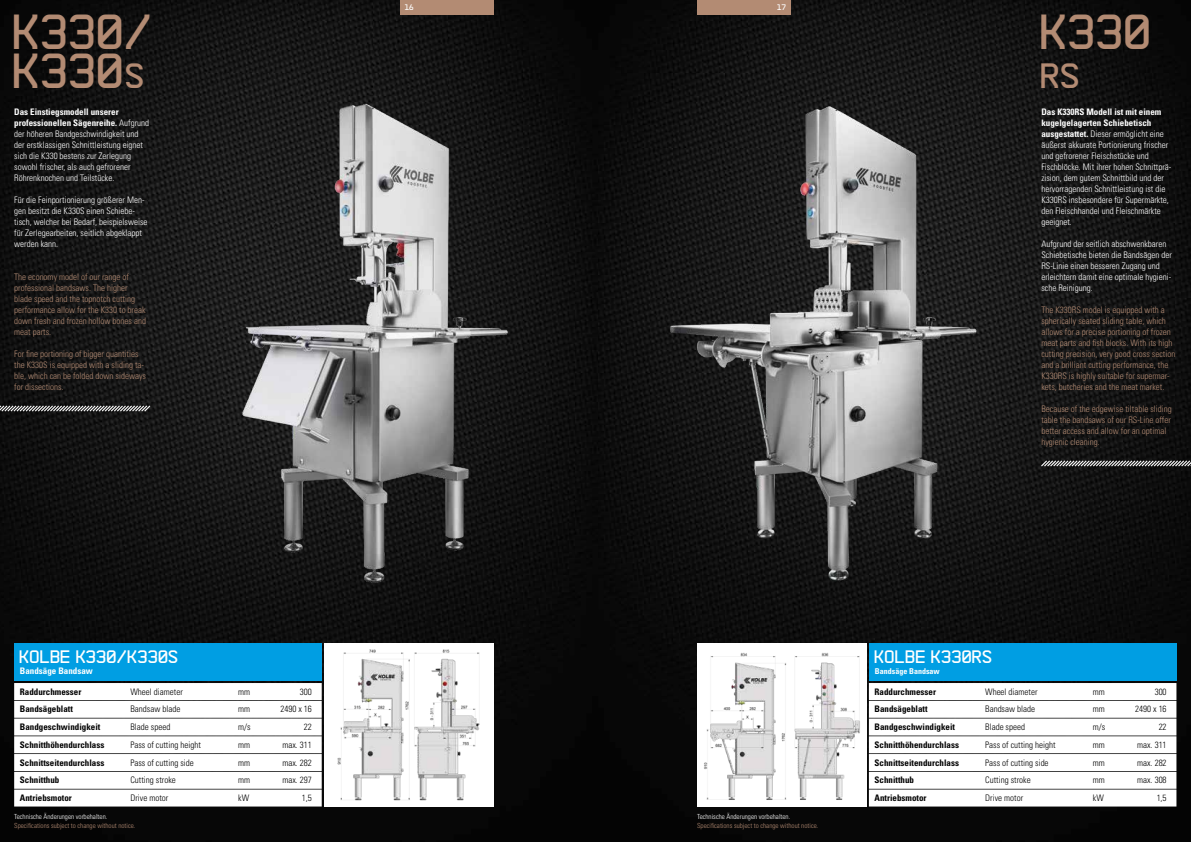
<style>
.page{position:relative;width:1191px;height:842px;background:#fff}
.page>*{position:absolute;margin:0;border:0;box-sizing:border-box;transform-origin:0 0}
.t1{font:49px/39px "NB55 MS";color:#b38b73}
.t2{font:35px "NB55 MS";color:#b38b73}
.t3{font:18px "NB55 MS";color:#fff}
.t4{font:300 condensed 9px/11px "Univers";color:#fff}
.t5{font:300 condensed 9px/11px "Univers";color:#b38b73}
.t6{font:300 condensed 9px "Univers";color:#000}
.t7{font:700 condensed 9px "Univers";color:#000}
.t8{font:700 condensed 9px "Univers";color:#fff}
.t9{font:700 condensed 8px "Univers";color:#fff}
.t10{font:8px "NB55 MS";color:#fff}
.t11{font:300 condensed 7px "Univers";color:#b38b73}
.t12{font:300 condensed 7px "Univers";color:#fff}
.s1{font-size:35px}
.s2{font-weight:700}
</style>
<div class="page">
<img style="left:0;top:0;width:1191px;height:842px">
<div style="left:14px;top:643px;width:308px;height:37px;background:#009ee3"></div>
<img style="left:240px;top:83px;width:269px;height:516px">
<div style="left:14px;top:683px;width:308px;height:17px;background:#fff"></div>
<div style="left:14px;top:701px;width:308px;height:17px;background:#fff"></div>
<div style="left:14px;top:718px;width:308px;height:17px;background:#fff"></div>
<div style="left:14px;top:736px;width:308px;height:17px;background:#fff"></div>
<div style="left:14px;top:754px;width:308px;height:17px;background:#fff"></div>
<div style="left:14px;top:772px;width:308px;height:17px;background:#fff"></div>
<div style="left:14px;top:789px;width:308px;height:17px;background:#fff"></div>
<div style="left:400px;top:0;width:94px;height:14px;background:#b38b73"></div>
<img style="left:325px;top:643px;width:169px;height:163px">
<img style="left:652px;top:76px;width:343px;height:513px">
<div style="left:869px;top:643px;width:307px;height:37px;background:#009ee3"></div>
<div style="left:869px;top:683px;width:307px;height:17px;background:#fff"></div>
<div style="left:869px;top:701px;width:307px;height:17px;background:#fff"></div>
<div style="left:869px;top:718px;width:307px;height:17px;background:#fff"></div>
<div style="left:869px;top:736px;width:307px;height:17px;background:#fff"></div>
<div style="left:869px;top:754px;width:307px;height:17px;background:#fff"></div>
<div style="left:869px;top:772px;width:307px;height:17px;background:#fff"></div>
<div style="left:869px;top:789px;width:307px;height:17px;background:#fff"></div>
<img style="left:697px;top:643px;width:169px;height:163px">
<svg style="left:0;top:404px;width:151px;height:9px"></svg>
<svg style="left:1039px;top:459px;width:152px;height:9px"></svg>
<div style="left:697px;top:0;width:93px;height:14px;background:#b38b73"></div>
<h1 class="t1" style="left:14px;top:10px;width:142px">K330/<br>K330<span class="s1">S</span></h1>
<p class="t4" style="left:14px;top:106px;width:136px"><span class="s2">Das Einstiegsmodell unserer professionellen Sägenreihe.</span> Aufgrund der höheren Bandgeschwindigkeit und der erstklassigen Schnittleistung eignet sich die K330 bestens zur Zerlegung sowohl frischer, als auch gefrorener Röhrenknochen und Teilstücke.</p>
<p class="t4" style="left:14px;top:194px;width:135px">Für die Feinportionierung größerer Men&shy;gen besitzt die K330S einen Schiebe&shy;tisch, welcher bei Bedarf, beispielsweise für Zerlegearbeiten, seitlich abgeklappt werden kann.</p>
<p class="t5" style="left:14px;top:271px;width:133px">The economy model of our range of professional bandsaws. The higher blade speed and the topnotch cutting performance allow for the K330 to break down fresh and frozen hollow bones and meat parts.</p>
<p class="t5" style="left:14px;top:348px;width:133px">For fine portioning of bigger quantities the K330S is equipped with a sliding ta&shy;ble, which can be folded down sideways for dissections.</p>
<p class="t10" style="left:405px;top:2px;width:11px">16</p>
<h3 class="t3" style="left:20px;top:646px;width:161px">KOLBE K330/K330S</h3>
<p class="t8" style="left:20px;top:665px;width:74px">Bandsäge Bandsaw</p>
<p class="t7" style="left:20px;top:686px;width:63px">Raddurchmesser</p>
<p class="t6" style="left:130px;top:686px;width:54px">Wheel diameter</p>
<p class="t6" style="left:238px;top:686px;width:14px">mm</p>
<p class="t6" style="left:300px;top:686px;width:13px">300</p>
<p class="t7" style="left:20px;top:704px;width:55px">Bandsägeblatt</p>
<p class="t6" style="left:130px;top:704px;width:51px">Bandsaw blade</p>
<p class="t6" style="left:238px;top:704px;width:14px">mm</p>
<p class="t6" style="left:280px;top:704px;width:33px">2490 x 16</p>
<p class="t7" style="left:20px;top:721px;width:82px">Bandgeschwindigkeit</p>
<p class="t6" style="left:130px;top:721px;width:41px">Blade speed</p>
<p class="t6" style="left:238px;top:721px;width:14px">m/s</p>
<p class="t6" style="left:304px;top:721px;width:9px">22</p>
<p class="t7" style="left:20px;top:739px;width:86px">Schnitthöhendurchlass</p>
<p class="t6" style="left:130px;top:739px;width:72px">Pass of cutting height</p>
<p class="t6" style="left:238px;top:739px;width:14px">mm</p>
<p class="t6" style="left:282px;top:739px;width:31px">max. 311</p>
<p class="t7" style="left:20px;top:757px;width:86px">Schnittseitendurchlass</p>
<p class="t6" style="left:130px;top:757px;width:65px">Pass of cutting side</p>
<p class="t6" style="left:238px;top:757px;width:14px">mm</p>
<p class="t6" style="left:282px;top:757px;width:31px">max. 282</p>
<p class="t7" style="left:20px;top:775px;width:41px">Schnitthub</p>
<p class="t6" style="left:130px;top:775px;width:47px">Cutting stroke</p>
<p class="t6" style="left:238px;top:775px;width:14px">mm</p>
<p class="t6" style="left:282px;top:775px;width:31px">max. 297</p>
<p class="t7" style="left:20px;top:792px;width:53px">Antriebsmotor</p>
<p class="t6" style="left:130px;top:792px;width:39px">Drive motor</p>
<p class="t6" style="left:238px;top:792px;width:12px">kW</p>
<p class="t6" style="left:302px;top:792px;width:11px">1,5</p>
<p class="t12" style="left:14px;top:812px;width:95px">Technische Änderungen vorbehalten.</p>
<p class="t11" style="left:14px;top:821px;width:123px">Specifications subject to change without notice.</p>
<p class="t10" style="left:777px;top:2px;width:11px">17</p>
<h1 class="t1" style="left:1041px;top:10px;width:113px">K330</h1>
<h2 class="t2" style="left:1041px;top:55px;width:42px">RS</h2>
<p class="t4" style="left:1041px;top:106px;width:131px"><span class="s2">Das K330RS Modell ist mit einem kugelgelagerten Schiebetisch ausgestattet.</span> Dieser ermöglicht eine äußerst akkurate Portionierung frischer und gefrorener Fleischstücke und Fischblöcke. Mit ihrer hohen Schnittprä&shy;zision, dem gutem Schnittbild und der hervorragenden Schnittleistung ist die K330RS insbesondere für Supermärkte, den Fleischhandel und Fleischmärkte geeignet.</p>
<p class="t4" style="left:1041px;top:238px;width:132px">Aufgrund der seitlich abschwenkbaren Schiebetische bieten die Bandsägen der RS-Linie einen besseren Zugang und erleichtern damit eine optimale hygieni&shy;sche Reinigung.</p>
<p class="t5" style="left:1041px;top:304px;width:135px">The K330RS model is equipped with a spherically seated sliding table, which allows for a precise portioning of frozen meat parts and fish blocks. With its high cutting precision, very good cross section and a brilliant cutting performance, the K330RS is highly suitable for supermar&shy;kets, butcheries and the meat market.</p>
<p class="t5" style="left:1041px;top:403px;width:132px">Because of the edgewise tiltable sliding table the bandsaws of our RS-Line offer better access and allow for an optimal hygienic cleaning.</p>
<p class="t12" style="left:697px;top:812px;width:95px">Technische Änderungen vorbehalten.</p>
<p class="t11" style="left:697px;top:821px;width:123px">Specifications subject to change without notice.</p>
<h3 class="t3" style="left:875px;top:646px;width:120px">KOLBE K330RS</h3>
<p class="t9" style="left:875px;top:666px;width:66px">Bandsäge Bandsaw</p>
<p class="t7" style="left:874px;top:686px;width:63px">Raddurchmesser</p>
<p class="t6" style="left:985px;top:686px;width:54px">Wheel diameter</p>
<p class="t6" style="left:1093px;top:686px;width:14px">mm</p>
<p class="t6" style="left:1154px;top:686px;width:13px">300</p>
<p class="t7" style="left:874px;top:704px;width:55px">Bandsägeblatt</p>
<p class="t6" style="left:985px;top:704px;width:51px">Bandsaw blade</p>
<p class="t6" style="left:1093px;top:704px;width:14px">mm</p>
<p class="t6" style="left:1135px;top:704px;width:33px">2490 x 16</p>
<p class="t7" style="left:874px;top:721px;width:82px">Bandgeschwindigkeit</p>
<p class="t6" style="left:985px;top:721px;width:41px">Blade speed</p>
<p class="t6" style="left:1093px;top:721px;width:14px">m/s</p>
<p class="t6" style="left:1158px;top:721px;width:9px">22</p>
<p class="t7" style="left:874px;top:739px;width:86px">Schnitthöhendurchlass</p>
<p class="t6" style="left:985px;top:739px;width:72px">Pass of cutting height</p>
<p class="t6" style="left:1093px;top:739px;width:14px">mm</p>
<p class="t6" style="left:1137px;top:739px;width:31px">max. 311</p>
<p class="t7" style="left:874px;top:757px;width:86px">Schnittseitendurchlass</p>
<p class="t6" style="left:985px;top:757px;width:65px">Pass of cutting side</p>
<p class="t6" style="left:1093px;top:757px;width:14px">mm</p>
<p class="t6" style="left:1137px;top:757px;width:31px">max. 282</p>
<p class="t7" style="left:874px;top:775px;width:41px">Schnitthub</p>
<p class="t6" style="left:985px;top:775px;width:47px">Cutting stroke</p>
<p class="t6" style="left:1093px;top:775px;width:14px">mm</p>
<p class="t6" style="left:1137px;top:775px;width:31px">max. 308</p>
<p class="t7" style="left:874px;top:792px;width:53px">Antriebsmotor</p>
<p class="t6" style="left:985px;top:792px;width:39px">Drive motor</p>
<p class="t6" style="left:1093px;top:792px;width:12px">kW</p>
<p class="t6" style="left:1156px;top:792px;width:11px">1,5</p>
</div>
